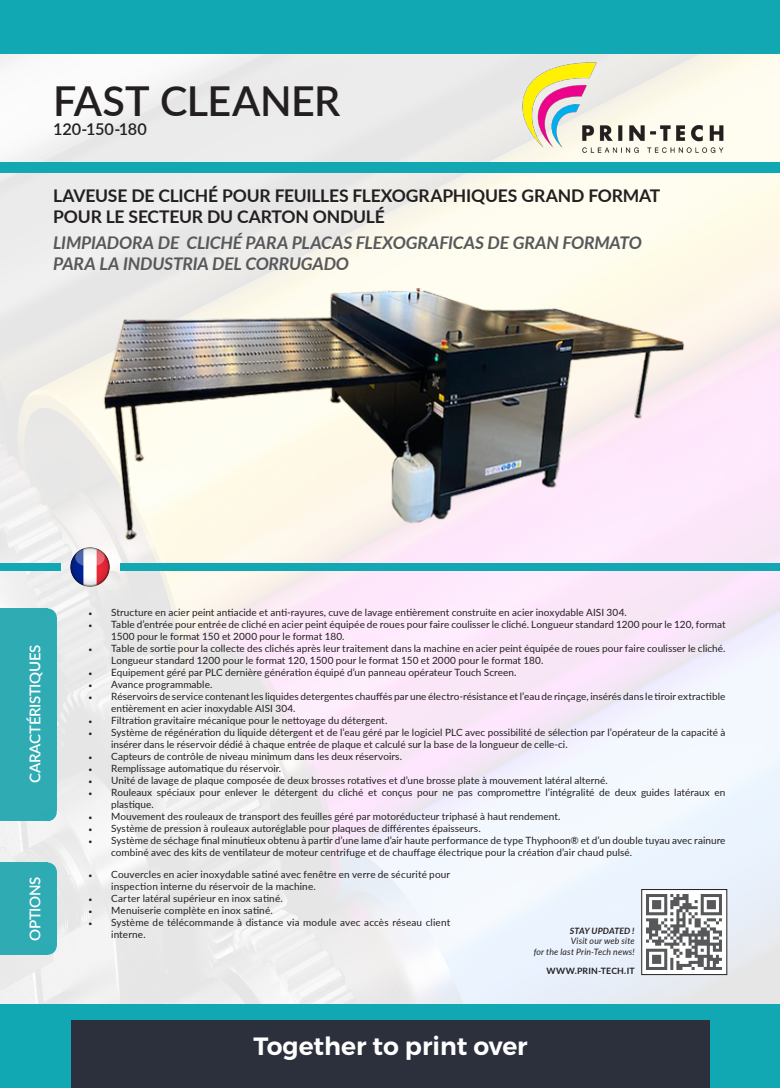
<style>
.page{position:relative;width:780px;height:1088px;background:#fff}
.page>*{position:absolute;margin:0;border:0;box-sizing:border-box;transform-origin:0 0}
.t1{font:600 41.25px "Lato";letter-spacing:-.015em;color:#231f20}
.t2{font:600 25px "Montserrat";color:#fff}
.t3{font:italic 700 17.5px/21px "Lato";letter-spacing:-.015em;color:#57585a}
.t4{font:700 17.5px "Lato";letter-spacing:-.01em;color:#231f20}
.t5{font:600 16.25px "Lato";letter-spacing:-.01em;color:#231f20}
.t6{font:600 15px "Lato";letter-spacing:-.025em;color:#fff}
.t7{font:10px/12px "Lato";letter-spacing:.005em;color:#231f20}
.t8{font:italic 8.75px "Lato";letter-spacing:.015em;color:#231f20}
.t9{font:700 8.75px "Lato";letter-spacing:.015em;color:#231f20}
.t10{font:italic 700 8.75px "Lato";letter-spacing:.01em;color:#231f20}
.s1{font-family:"Minion Pro"}
</style>
<div class="page">
<img style="left:0;top:53px;width:780px;height:951px">
<div style="left:0;top:1005px;width:780px;height:83px;background:#11a8b4"></div>
<div style="left:0;top:0;width:780px;height:53px;background:#11a8b4"></div>
<div style="left:71px;top:1020px;width:638px;height:68px;background:#2c2f3c"></div>
<div style="left:0;top:162px;width:780px;height:11px;background:#11a8b4"></div>
<img style="left:104px;top:289px;width:580px;height:251px">
<div style="left:120px;top:563px;width:660px;height:7px;background:#11a8b4"></div>
<div style="left:0;top:563px;width:60px;height:7px;background:#11a8b4"></div>
<img style="left:71px;top:548px;width:38px;height:38px">
<div style="left:0;top:608px;width:48px;height:213px;background:#2fabb3"></div>
<div style="left:39px;top:608px;width:18px;height:18px;background:#2babb2;border-radius:50%"></div>
<div style="left:39px;top:803px;width:18px;height:18px;background:#2babb2;border-radius:50%"></div>
<div style="left:39px;top:617px;width:18px;height:194px;background:#2fabb3"></div>
<div style="left:0;top:862px;width:48px;height:93px;background:#2fabb3"></div>
<div style="left:39px;top:862px;width:18px;height:18px;background:#2babb2;border-radius:50%"></div>
<div style="left:39px;top:937px;width:18px;height:18px;background:#2babb2;border-radius:50%"></div>
<div style="left:39px;top:871px;width:18px;height:75px;background:#2fabb3"></div>
<img style="left:511px;top:59px;width:223px;height:97px">
<div style="left:641px;top:889px;width:85px;height:85px;background:#fff"></div>
<img style="left:646px;top:894px;width:75px;height:75px">
<div style="left:641px;top:889px;width:86px;height:86px;border:1px solid #231f20"></div>
<p class="t1" style="left:53px;top:71px;width:289px">FAST CLEANER</p>
<p class="t5" style="left:53px;top:117px;width:95px">120-150-180</p>
<p class="t4" style="left:53px;top:183px;width:608px">LAVEUSE DE CLICHÉ POUR FEUILLES FLEXOGRAPHIQUES GRAND FORMAT</p>
<p class="t4" style="left:53px;top:204px;width:333px">POUR LE SECTEUR DU CARTON ONDULÉ</p>
<p class="t3" style="left:53px;top:232px;width:590px">LIMPIADORA DE CLICHÉ PARA PLACAS FLEXOGRAFICAS DE GRAN FORMATO<br>PARA LA INDUSTRIA DEL CORRUGADO</p>
<p class="t6" style="left:24px;top:783px;width:140px;rotate:-90deg">CARACTÉRISTIQUES</p>
<p class="t6" style="left:24px;top:941px;width:66px;rotate:-90deg">OPTIONS</p>
<p class="t7" style="left:89px;top:606px;width:539px"><span class="s1">•</span> Structure en acier peint antiacide et anti-rayures, cuve de lavage entièrement construite en acier inoxydable AISI 304.</p>
<p class="t7" style="left:111px;top:618px;width:616px;text-indent:-22px"><span class="s1">•</span> Table d’entrée pour entrée de cliché en acier peint équipée de roues pour faire coulisser le cliché. Longueur standard 1200 pour le 120, format<br>1500 pour le format 150 et 2000 pour le format 180.</p>
<p class="t7" style="left:111px;top:642px;width:616px;text-indent:-22px"><span class="s1">•</span> Table de sortie pour la collecte des clichés après leur traitement dans la machine en acier peint équipée de roues pour faire coulisser le cliché.<br>Longueur standard 1200 pour le format 120, 1500 pour le format 150 et 2000 pour le format 180.</p>
<p class="t7" style="left:89px;top:666px;width:429px"><span class="s1">•</span> Equipement géré par PLC dernière génération équipé d’un panneau opérateur Touch Screen.</p>
<p class="t7" style="left:89px;top:678px;width:125px"><span class="s1">•</span> Avance programmable.</p>
<p class="t7" style="left:111px;top:690px;width:616px;text-indent:-22px"><span class="s1">•</span> Réservoirs de service contenant les liquides detergentes chauffés par une électro-résistance et l’eau de rinçage, insérés dans le tiroir extractible entièrement en acier inoxydable AISI 304.</p>
<p class="t7" style="left:89px;top:714px;width:300px"><span class="s1">•</span> Filtration gravitaire mécanique pour le nettoyage du détergent.</p>
<p class="t7" style="left:111px;top:726px;width:615px;text-indent:-22px"><span class="s1">•</span> Système de régénération du liquide détergent et de l’eau géré par le logiciel PLC avec possibilité de sélection par l’opérateur de la capacité à insérer dans le réservoir dédié à chaque entrée de plaque et calculé sur la base de la longueur de celle-ci.</p>
<p class="t7" style="left:89px;top:750px;width:315px"><span class="s1">•</span> Capteurs de contrôle de niveau minimum dans les deux réservoirs.</p>
<p class="t7" style="left:89px;top:762px;width:194px"><span class="s1">•</span> Remplissage automatique du réservoir.</p>
<p class="t7" style="left:89px;top:774px;width:520px"><span class="s1">•</span> Unité de lavage de plaque composée de deux brosses rotatives et d’une brosse plate à mouvement latéral alterné.</p>
<p class="t7" style="left:111px;top:786px;width:616px;text-indent:-22px"><span class="s1">•</span> Rouleaux spéciaux pour enlever le détergent du cliché et conçus pour ne pas compromettre l’intégralité de deux guides latéraux en plastique.</p>
<p class="t7" style="left:89px;top:810px;width:473px"><span class="s1">•</span> Mouvement des rouleaux de transport des feuilles géré par motoréducteur triphasé à haut rendement.</p>
<p class="t7" style="left:89px;top:822px;width:393px"><span class="s1">•</span> Système de pression à rouleaux autoréglable pour plaques de différentes épaisseurs.</p>
<p class="t7" style="left:111px;top:834px;width:616px;text-indent:-22px"><span class="s1">•</span> Système de séchage final minutieux obtenu à partir d’une lame d’air haute performance de type Thyphoon® et d’un double tuyau avec rainure combiné avec des kits de ventilateur de moteur centrifuge et de chauffage électrique pour la création d’air chaud pulsé.</p>
<p class="t7" style="left:111px;top:868px;width:340px;text-indent:-22px"><span class="s1">•</span> Couvercles en acier inoxydable satiné avec fenêtre en verre de sécurité pour inspection interne du réservoir de la machine.</p>
<p class="t7" style="left:89px;top:892px;width:196px"><span class="s1">•</span> Carter latéral supérieur en inox satiné.</p>
<p class="t7" style="left:89px;top:904px;width:186px"><span class="s1">•</span> Menuiserie complète en inox satiné.</p>
<p class="t7" style="left:111px;top:916px;width:340px;text-indent:-22px"><span class="s1">•</span> Système de télécommande à distance via module avec accès réseau client interne.</p>
<p class="t10" style="left:569px;top:924px;width:66px">STAY UPDATED !</p>
<p class="t8" style="left:571px;top:935px;width:65px">Visit our web site</p>
<p class="t8" style="left:533px;top:945px;width:102px">for the last Prin-Tech news!</p>
<p class="t9" style="left:546px;top:964px;width:90px">WWW.PRIN-TECH.IT</p>
<p class="t2" style="left:253px;top:1030px;width:276px">Together to print over</p>
</div>
